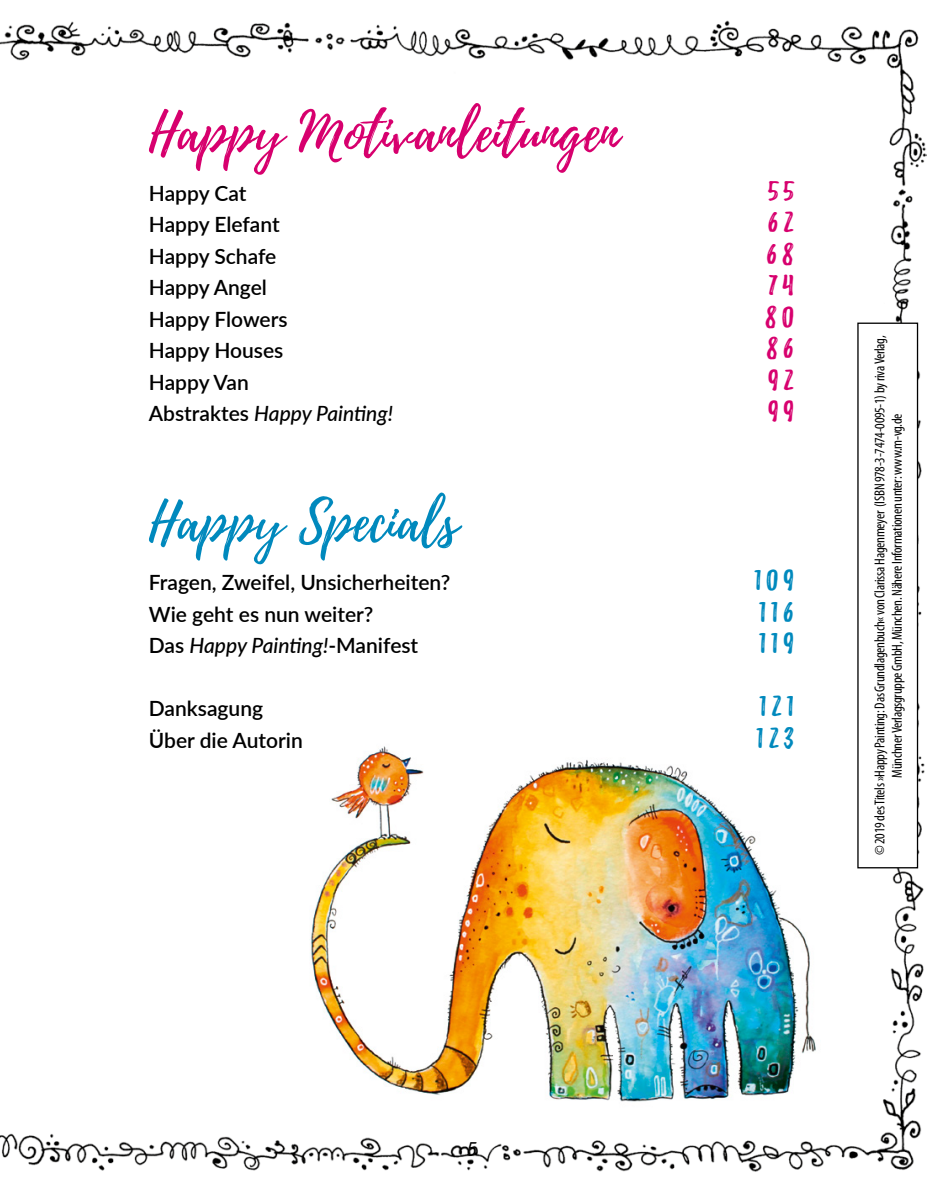
<style>
.page{position:relative;width:943px;height:1191px;background:#fff}
.page>*{position:absolute;margin:0;border:0;box-sizing:border-box;transform-origin:0 0}
.kapitelInhalt{font:54.25px "Playlist Script";color:#d7006e}
.kapitelInhalt-2{font:54.25px "Playlist Script";color:#0089bd}
.semi{font:26.25px "Playlist Caps";letter-spacing:.17em;color:#d7006e}
.semi-2{font:26.25px "Playlist Caps";letter-spacing:.17em;color:#0089bd}
.semi-3{font:600 21px "Lato";color:#000}
.semi-4{font:italic 500 21px "Lato";color:#000}
.t1{font:italic 500 19.25px "Lato";color:#000}
.t2{font:condensed 14.35px/17.3px "Myriad Pro";letter-spacing:-.02em;color:#000;text-align:center}
.s1{font-weight:600;font-style:normal}
</style>
<div class="page">
<img style="left:0;top:20px;width:926px;height:1151px">
<div style="left:858px;top:323px;width:59px;height:544px;background:#fff"></div>
<div style="left:857px;top:322px;width:61px;height:546px;border:1px solid #000"></div>
<p class="kapitelInhalt" style="left:149px;top:94px;width:472px">Happy Motivanleitungen</p>
<p class="semi-3" style="left:149px;top:178px;width:99px">Happy Cat</p>
<p class="semi" style="left:767px;top:178px;width:28px">55</p>
<p class="semi-3" style="left:149px;top:209px;width:132px">Happy Elefant</p>
<p class="semi" style="left:767px;top:210px;width:28px">62</p>
<p class="semi-3" style="left:149px;top:241px;width:129px">Happy Schafe</p>
<p class="semi" style="left:766px;top:241px;width:29px">68</p>
<p class="semi-3" style="left:149px;top:272px;width:119px">Happy Angel</p>
<p class="semi" style="left:768px;top:273px;width:27px">74</p>
<p class="semi-3" style="left:149px;top:304px;width:140px">Happy Flowers</p>
<p class="semi" style="left:765px;top:304px;width:31px">80</p>
<p class="semi-3" style="left:149px;top:335px;width:136px">Happy Houses</p>
<p class="semi" style="left:766px;top:336px;width:29px">86</p>
<p class="semi-3" style="left:149px;top:367px;width:101px">Happy Van</p>
<p class="semi" style="left:767px;top:367px;width:28px">92</p>
<p class="semi-4" style="left:149px;top:398px;width:246px"><span class="s1">Abstraktes</span> Happy Painting!</p>
<p class="semi" style="left:767px;top:399px;width:28px">99</p>
<p class="kapitelInhalt-2" style="left:149px;top:483px;width:311px">Happy Specials</p>
<p class="semi-3" style="left:149px;top:567px;width:303px">Fragen, Zweifel, Unsicherheiten?</p>
<p class="semi-2" style="left:754px;top:568px;width:41px">109</p>
<p class="semi-3" style="left:149px;top:599px;width:226px">Wie geht es nun weiter?</p>
<p class="semi-2" style="left:759px;top:599px;width:36px">116</p>
<p class="semi-4" style="left:149px;top:630px;width:271px"><span class="s1">Das</span> Happy Painting!<span class="s1">-Manifest</span></p>
<p class="semi-2" style="left:759px;top:631px;width:36px">119</p>
<p class="semi-3" style="left:149px;top:693px;width:116px">Danksagung</p>
<p class="semi-2" style="left:759px;top:694px;width:36px">121</p>
<p class="semi-3" style="left:149px;top:725px;width:155px">Über die Autorin</p>
<p class="semi-2" style="left:756px;top:725px;width:39px">123</p>
<p class="t2" style="left:870px;top:855px;width:521px;rotate:-90deg">© 2019 des Titels »Happy Painting: Das Grundlagenbuch« von Clarissa Hagenmeyer (ISBN 978-3-7474-0095-1) by riva Verlag,<br>Münchner Verlagsgruppe GmbH, München. Nähere Informationen unter: www.m-vg.de</p>
<h3 class="t1" style="left:466px;top:1134px;width:13px">5</h3>
</div>
